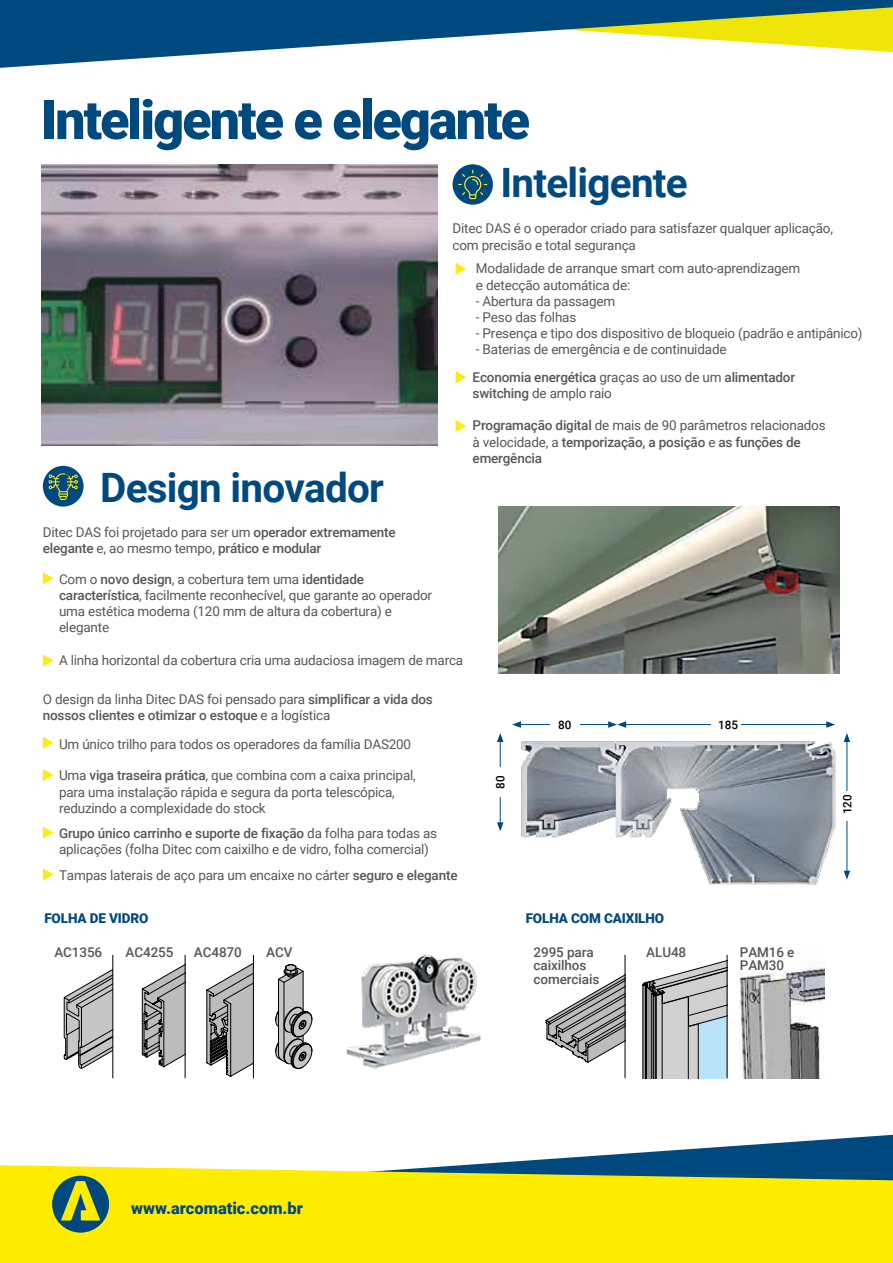
<style>
.page{position:relative;width:893px;height:1263px;background:#fff}
.page>*{position:absolute;margin:0;border:0;box-sizing:border-box;transform-origin:0 0}
.t1{font:900 54px "Roboto";letter-spacing:-.035em;color:#00497e}
.t2{font:700 40.5px "Roboto";letter-spacing:-.02em;color:#00497e}
.t3{font:900 16.5px "Roboto";color:#00497e}
.t4{font:13.5px/16.2px "Roboto";letter-spacing:-.015em;color:#575756}
.t5{font:500 13.5px/16.2px "Roboto";letter-spacing:-.015em;color:#575756}
.t6{font:900 13.5px "Roboto";letter-spacing:-.01em;color:#00497e}
.t7{font:500 11.7px "Roboto";letter-spacing:.005em;color:#000}
.s1{font-weight:500}
.s2{font-weight:400}
</style>
<div class="page">
<div style="left:453px;top:164px;width:40px;height:41px;background:#00497e;border-radius:50%"></div>
<svg style="left:458px;top:170px;width:29px;height:29px"></svg>
<div style="left:43px;top:466px;width:41px;height:41px;background:#00497e;border-radius:50%"></div>
<svg style="left:49px;top:473px;width:29px;height:27px"></svg>
<hr style="left:500px;top:739px;width:1px;height:86px;background:#00497e">
<svg style="left:497px;top:733px;width:6px;height:9px"></svg>
<svg style="left:497px;top:822px;width:6px;height:9px"></svg>
<hr style="left:847px;top:739px;width:1px;height:134px;background:#00497e">
<svg style="left:844px;top:733px;width:6px;height:9px"></svg>
<svg style="left:844px;top:871px;width:6px;height:9px"></svg>
<hr style="left:519px;top:724px;width:92px;height:1px;background:#00497e">
<svg style="left:512px;top:721px;width:9px;height:7px"></svg>
<hr style="left:624px;top:724px;width:205px;height:1px;background:#00497e">
<svg style="left:608px;top:721px;width:18px;height:7px"></svg>
<svg style="left:826px;top:721px;width:9px;height:7px"></svg>
<div style="left:550px;top:719px;width:29px;height:11px;background:#fff"></div>
<div style="left:495px;top:767px;width:11px;height:30px;background:#fff"></div>
<div style="left:841px;top:791px;width:11px;height:30px;background:#fff"></div>
<div style="left:711px;top:719px;width:30px;height:11px;background:#fff"></div>
<svg style="left:64px;top:954px;width:49px;height:115px"></svg>
<hr style="left:113px;top:955px;width:1px;height:123px;background:#000">
<svg style="left:142px;top:955px;width:43px;height:112px"></svg>
<hr style="left:185px;top:955px;width:1px;height:123px;background:#000">
<svg style="left:206px;top:955px;width:47px;height:122px"></svg>
<hr style="left:253px;top:955px;width:1px;height:123px;background:#000">
<svg style="left:275px;top:964px;width:38px;height:105px"></svg>
<svg style="left:546px;top:954px;width:79px;height:109px"></svg>
<hr style="left:625px;top:955px;width:1px;height:123px;background:#000">
<svg style="left:642px;top:955px;width:85px;height:123px;background:#b3babd"></svg>
<hr style="left:727px;top:955px;width:1px;height:123px;background:#000">
<img style="left:740px;top:962px;width:85px;height:116px">
<svg style="left:456px;top:263px;width:10px;height:12px"></svg>
<svg style="left:456px;top:371px;width:10px;height:12px"></svg>
<svg style="left:43px;top:572px;width:11px;height:12px"></svg>
<svg style="left:43px;top:654px;width:11px;height:13px"></svg>
<svg style="left:43px;top:737px;width:11px;height:12px"></svg>
<svg style="left:43px;top:769px;width:11px;height:12px"></svg>
<svg style="left:43px;top:826px;width:11px;height:13px"></svg>
<svg style="left:43px;top:868px;width:11px;height:13px"></svg>
<svg style="left:456px;top:420px;width:10px;height:12px"></svg>
<img style="left:41px;top:165px;width:397px;height:280px">
<img style="left:499px;top:506px;width:340px;height:167px">
<img style="left:521px;top:741px;width:315px;height:143px">
<img style="left:346px;top:954px;width:135px;height:115px">
<svg style="left:465px;top:1135px;width:428px;height:30px"></svg>
<svg style="left:0;top:1165px;width:893px;height:98px;background:#eee20c"></svg>
<svg style="left:52px;top:1176px;width:57px;height:56px;background:#729245"></svg>
<svg style="left:0;top:0;width:893px;height:68px;fill:#00497e"></svg>
<h1 class="t1" style="left:41px;top:82px;width:491px">Inteligente e elegante</h1>
<h2 class="t2" style="left:501px;top:154px;width:189px">Inteligente</h2>
<p class="t4" style="left:453px;top:220px;width:382px">Ditec DAS é o operador criado para satisfazer qualquer aplicação, com precisão e total segurança</p>
<h2 class="t2" style="left:100px;top:459px;width:285px">Design inovador</h2>
<p class="t4" style="left:43px;top:523px;width:354px">Ditec DAS foi projetado para ser um <span class="s1">operador extremamente elegante</span> e, ao mesmo tempo, <span class="s1">prático e modular</span></p>
<p class="t4" style="left:59px;top:570px;width:375px">Com o <span class="s1">novo design</span>, a cobertura tem uma <span class="s1">identidade característica</span>, facilmente reconhecível, que garante ao operador uma estética moderna (120 mm de altura da cobertura) e elegante</p>
<p class="t4" style="left:59px;top:651px;width:406px">A linha horizontal da cobertura cria uma audaciosa imagem de marca</p>
<p class="t5" style="left:43px;top:691px;width:392px"><span class="s2">O design da linha Ditec DAS foi pensado para</span> simplificar a vida dos nossos clientes e otimizar o estoque <span class="s2">e a logística</span></p>
<p class="t4" style="left:59px;top:736px;width:354px">Um único trilho para todos os operadores da família DAS200</p>
<p class="t4" style="left:59px;top:767px;width:358px">Uma <span class="s1">viga traseira prática</span>, que combina com a caixa principal, para uma instalação rápida e segura da porta telescópica, reduzindo a complexidade do stock</p>
<p class="t4" style="left:59px;top:824px;width:380px"><span class="s1">Grupo único carrinho e suporte de fixação</span> da folha para todas as aplicações (folha Ditec com caixilho e de vidro, folha comercial)</p>
<p class="t4" style="left:59px;top:866px;width:400px">Tampas laterais de aço para um encaixe no cárter <span class="s1">seguro e elegante</span></p>
<p class="t4" style="left:476px;top:260px;width:326px">Modalidade de arranque smart com auto-aprendizagem e detecção automática de:</p>
<p class="t4" style="left:476px;top:292px;width:141px">- Abertura da passagem</p>
<p class="t4" style="left:476px;top:308px;width:102px">- Peso das folhas</p>
<p class="t4" style="left:476px;top:325px;width:388px">- Presença e tipo dos dispositivo de bloqueio (padrão e antipânico)</p>
<p class="t4" style="left:473px;top:335px;width:324px;line-height:27.6px">- Baterias de emergência e de continuidade<br><span class="s1">Economia energética</span> graças ao uso de um <span class="s1">alimentador</span></p>
<p class="t4" style="left:473px;top:385px;width:141px"><span class="s1">switching</span> de amplo raio</p>
<p class="t5" style="left:473px;top:417px;width:355px">Programação digital <span class="s2">de mais de 90 parâmetros relacionados à velocidade, a</span> temporização, a posição <span class="s2">e</span> as funções de emergência</p>
<p class="t7" style="left:492px;top:789px;width:15px;rotate:-90deg">80</p>
<p class="t7" style="left:558px;top:717px;width:15px">80</p>
<p class="t7" style="left:718px;top:717px;width:21px">185</p>
<p class="t7" style="left:839px;top:814px;width:22px;rotate:-90deg">120</p>
<p class="t6" style="left:44px;top:909px;width:106px">FOLHA DE VIDRO</p>
<p class="t6" style="left:526px;top:909px;width:140px">FOLHA COM CAIXILHO</p>
<p class="t5" style="left:54px;top:943px;width:49px">AC1356</p>
<p class="t5" style="left:126px;top:943px;width:49px">AC4255</p>
<p class="t5" style="left:194px;top:943px;width:49px">AC4870</p>
<p class="t5" style="left:266px;top:943px;width:28px">ACV</p>
<p class="t5" style="left:534px;top:944px;width:67px;line-height:13.5px">2995 para caixilhos comerciais</p>
<p class="t5" style="left:646px;top:943px;width:41px">ALU48</p>
<p class="t5" style="left:740px;top:944px;width:56px;line-height:13.5px">PAM16 e<br>PAM30</p>
<p class="t3" style="left:131px;top:1196px;width:173px">www.arcomatic.com.br</p>
</div>
